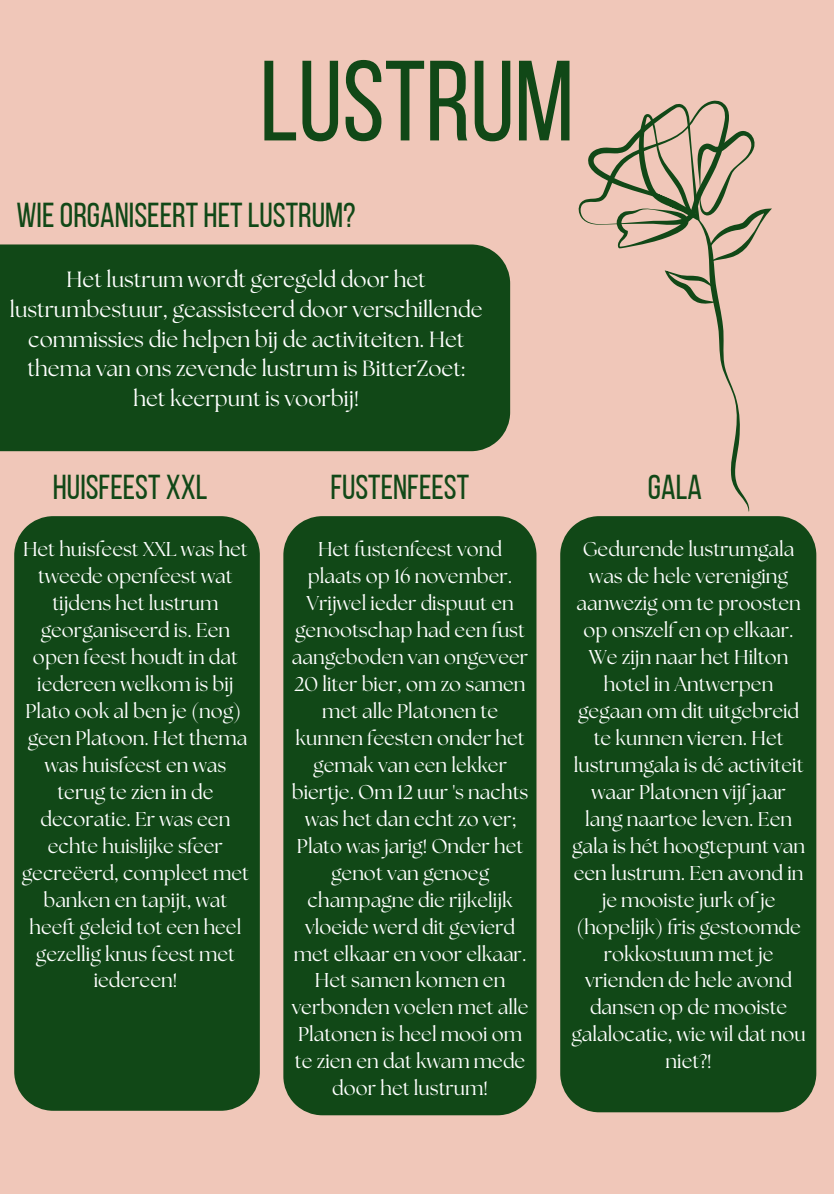
<style>
.page{position:relative;width:834px;height:1196px;background:#fff}
.page>*{position:absolute;margin:0;border:0;box-sizing:border-box;transform-origin:0 0}
.t1{font:113.8px "Bebas Neue";color:#114817}
.t2{font:34.6px "Bebas Neue";color:#114817}
.t3{font:22px/30px "The Seasons";color:#fff;text-align:center}
.t4{font:20px/27px "The Seasons";color:#fff;text-align:center}
</style>
<div class="page">
<div style="left:0;top:0;width:834px;height:1193px;background:#f0c7b9"></div>
<div style="left:0;top:244px;width:510px;height:207px;background:#114817"></div>
<div style="left:283px;top:516px;width:253px;height:599px;background:#114817"></div>
<div style="left:560px;top:516px;width:256px;height:596px;background:#114817"></div>
<div style="left:14px;top:516px;width:246px;height:594px;background:#114817"></div>
<svg style="left:578px;top:100px;width:194px;height:411px"></svg>
<h1 class="t1" style="left:260px;top:55px;width:316px">LUSTRUM</h1>
<h2 class="t2" style="left:16px;top:201px;width:341px">WIEORGANISEERT HETLUSTRUM?</h2>
<p class="t3" style="left:10px;top:265px;width:474px">Het lustrum wordt geregeld door het lustrumbestuur, geassisteerd door verschillende commissies die helpen bij de activiteiten. Het thema van ons zevende lustrum is BitterZoet: het keerpunt is voorbij!</p>
<h2 class="t2" style="left:53px;top:472px;width:156px">HUISFEEST XXL</h2>
<h2 class="t2" style="left:330px;top:472px;width:140px">FUSTENFEEST</h2>
<h2 class="t2" style="left:648px;top:472px;width:55px">GALA</h2>
<p class="t4" style="left:22px;top:537px;width:229px">Het huisfeest XXL was het tweede openfeest wat tijdens het lustrum georganiseerd is. Een open feest houdt in dat iedereen welkom is bij<br>Plato ook al ben je (nog) geen Platoon. Het thema was huisfeest en was terug te zien in de decoratie. Er was een echte huislijke sfeer gecreëerd, compleet met banken en tapijt, wat heeft geleid tot een heel gezellig knus feest met iedereen!</p>
<p class="t4" style="left:292px;top:537px;width:238px">Het fustenfeest vond plaats op 16 november.<br>Vrijwel ieder dispuut en genootschap had een fust aangeboden van ongeveer<br>20 liter bier, om zo samen met alle Platonen te kunnen feesten onder het gemak van een lekker biertje. Om 12 uur 's nachts was het dan echt zo ver;<br>Plato was jarig! Onder het genot van genoeg champagne die rijkelijk vloeide werd dit gevierd met elkaar en voor elkaar.<br>Het samen komen en verbonden voelen met alle<br>Platonen is heel mooi om te zien en dat kwam mede door het lustrum!</p>
<p class="t4" style="left:571px;top:537px;width:236px">Gedurende lustrumgala was de hele vereniging aanwezig om te proosten op onszelf en op elkaar.<br>We zijn naar het Hilton hotel in Antwerpen gegaan om dit uitgebreid te kunnen vieren. Het lustrumgala is dé activiteit waar Platonen vijf jaar lang naartoe leven. Een gala is hét hoogtepunt van een lustrum. Een avond in je mooiste jurk of je (hopelijk) fris gestoomde rokkostuum met je vrienden de hele avond dansen op de mooiste galalocatie, wie wil dat nou niet?!</p>
</div>
